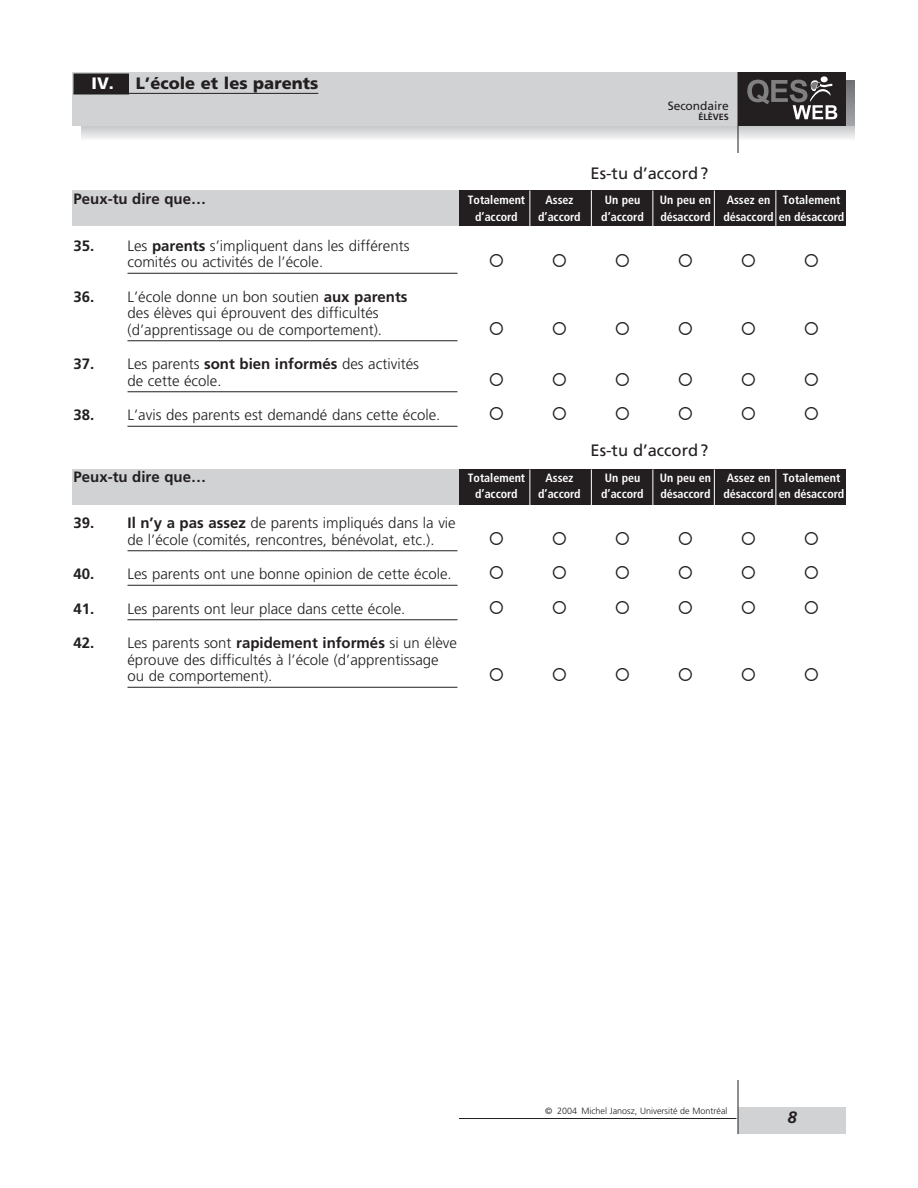
<style>
.page{position:relative;width:918px;height:1188px;background:#fff}
.page>*{position:absolute;margin:0;border:0;box-sizing:border-box;transform-origin:0 0}
.t1{font:16.5px "Frutiger";color:#231f20}
.t2{font:900 16.5px "Frutiger";color:#231f20}
.t3{font:italic 700 16.5px "Frutiger";color:#231f20}
.t4{font:300 15px/16.5px "Frutiger";color:#231f20}
.t5{font:700 15px "Frutiger";color:#231f20}
.t6{font:700 condensed 12px "Frutiger";letter-spacing:-.005em;color:#fff}
.t7{font:12px "Frutiger";color:#231f20}
.t8{font:300 9px "Frutiger";color:#231f20}
.t9{font:700 9px "Frutiger";color:#231f20}
.s1{color:#fff}
.s2{font-weight:700}
</style>
<div class="page">
<div style="left:72px;top:470px;width:774px;height:36px;background:#d1d2d4"></div>
<div style="left:459px;top:470px;width:387px;height:36px;background:#231f20"></div>
<div style="left:72px;top:190px;width:774px;height:36px;background:#d1d2d4"></div>
<div style="left:459px;top:190px;width:387px;height:36px;background:#231f20"></div>
<div style="left:738px;top:1107px;width:108px;height:27px;background:#d1d2d4"></div>
<hr style="left:738px;top:1080px;width:1px;height:54px;background:#231f20">
<hr style="left:459px;top:1118px;width:277px;height:1px;background:#231f20">
<svg style="left:846px;top:80px;width:9px;height:46px"></svg>
<div style="left:72px;top:72px;width:774px;height:54px;background:#d1d2d4"></div>
<hr style="left:81px;top:126px;width:774px;height:2px;background:#b4b5b8">
<hr style="left:81px;top:127px;width:774px;height:2px;background:#babbbe">
<hr style="left:81px;top:128px;width:774px;height:2px;background:#bebfc2">
<hr style="left:81px;top:129px;width:774px;height:2px;background:#c3c4c7">
<hr style="left:81px;top:130px;width:774px;height:2px;background:#c8c9cb">
<hr style="left:81px;top:131px;width:774px;height:2px;background:#cdced0">
<hr style="left:81px;top:132px;width:774px;height:2px;background:#d3d4d6">
<hr style="left:81px;top:133px;width:774px;height:2px;background:#d8d9db">
<hr style="left:81px;top:134px;width:774px;height:2px;background:#dcdddf">
<hr style="left:81px;top:135px;width:774px;height:2px;background:#e1e2e4">
<hr style="left:81px;top:136px;width:774px;height:2px;background:#e8e9ea">
<hr style="left:81px;top:137px;width:774px;height:2px;background:#eeeeef">
<hr style="left:81px;top:138px;width:774px;height:2px;background:#f3f4f4">
<hr style="left:81px;top:139px;width:774px;height:1px;background:#f7f7f8">
<div style="left:738px;top:72px;width:108px;height:54px;background:#231f20"></div>
<div style="left:821px;top:76px;width:6px;height:7px;border:1px solid #fff;border-radius:50%"></div>
<svg style="left:747px;top:77px;width:90px;height:42px"></svg>
<hr style="left:738px;top:72px;width:1px;height:81px;background:#231f20">
<div style="left:74px;top:74px;width:55px;height:20px;background:#231f20"></div>
<hr style="left:74px;top:93px;width:244px;height:1px;background:#231f20">
<hr style="left:128px;top:273px;width:330px;height:1px;background:#231f20">
<hr style="left:128px;top:340px;width:330px;height:1px;background:#231f20">
<hr style="left:128px;top:391px;width:330px;height:1px;background:#231f20">
<hr style="left:128px;top:426px;width:330px;height:1px;background:#231f20">
<hr style="left:128px;top:550px;width:330px;height:1px;background:#231f20">
<hr style="left:128px;top:585px;width:330px;height:1px;background:#231f20">
<hr style="left:128px;top:619px;width:330px;height:1px;background:#231f20">
<hr style="left:128px;top:687px;width:330px;height:1px;background:#231f20">
<hr style="left:530px;top:190px;width:1px;height:36px;background:#fff">
<hr style="left:591px;top:190px;width:1px;height:36px;background:#fff">
<hr style="left:652px;top:190px;width:1px;height:36px;background:#fff">
<hr style="left:714px;top:190px;width:1px;height:36px;background:#fff">
<hr style="left:776px;top:190px;width:1px;height:36px;background:#fff">
<hr style="left:530px;top:470px;width:1px;height:36px;background:#fff">
<hr style="left:591px;top:470px;width:1px;height:36px;background:#fff">
<hr style="left:652px;top:470px;width:1px;height:36px;background:#fff">
<hr style="left:714px;top:470px;width:1px;height:36px;background:#fff">
<hr style="left:775px;top:470px;width:1px;height:36px;background:#fff">
<p class="t2" style="left:92px;top:76px;width:228px"><span class="s1">IV.</span> L’école et les parents</p>
<p class="t7" style="left:668px;top:100px;width:63px">Secondaire</p>
<p class="t9" style="left:698px;top:113px;width:32px">ÉLÈVES</p>
<p class="t1" style="left:591px;top:166px;width:120px">Es-tu d’accord?</p>
<p class="t5" style="left:74px;top:193px;width:134px">Peux-tu dire que…</p>
<p class="t6" style="left:468px;top:195px;width:59px">Totalement</p>
<p class="t6" style="left:546px;top:195px;width:29px">Assez</p>
<p class="t6" style="left:605px;top:195px;width:37px">Un peu</p>
<p class="t6" style="left:660px;top:195px;width:53px">Un peu en</p>
<p class="t6" style="left:727px;top:195px;width:115px">Assez en Totalement</p>
<p class="t6" style="left:475px;top:212px;width:44px">d’accord</p>
<p class="t6" style="left:538px;top:212px;width:44px">d’accord</p>
<p class="t6" style="left:601px;top:212px;width:44px">d’accord</p>
<p class="t6" style="left:660px;top:212px;width:185px">désaccord désaccord en désaccord</p>
<p class="t4" style="left:128px;top:238px;width:284px;text-indent:-54px"><span class="s2">35.</span> Les <span class="s2">parents</span> s’impliquent dans les différents comités ou activités de l’école.</p>
<p class="t4" style="left:128px;top:289px;width:282px;text-indent:-54px"><span class="s2">36.</span> L’école donne un bon soutien <span class="s2">aux parents </span>des élèves qui éprouvent des difficultés (d’apprentissage ou de comportement).</p>
<p class="t4" style="left:128px;top:357px;width:293px;text-indent:-54px"><span class="s2">37.</span> Les parents <span class="s2">sont bien informés</span> des activités de cette école.</p>
<p class="t4" style="left:74px;top:408px;width:368px"><span class="s2">38.</span> L’avis des parents est demandé dans cette école.</p>
<p class="t1" style="left:591px;top:444px;width:120px">Es-tu d’accord?</p>
<p class="t5" style="left:74px;top:470px;width:134px">Peux-tu dire que…</p>
<p class="t6" style="left:468px;top:472px;width:59px">Totalement</p>
<p class="t6" style="left:546px;top:472px;width:29px">Assez</p>
<p class="t6" style="left:605px;top:472px;width:37px">Un peu</p>
<p class="t6" style="left:660px;top:472px;width:53px">Un peu en</p>
<p class="t6" style="left:727px;top:472px;width:115px">Assez en Totalement</p>
<p class="t6" style="left:475px;top:489px;width:44px">d’accord</p>
<p class="t6" style="left:538px;top:489px;width:44px">d’accord</p>
<p class="t6" style="left:601px;top:489px;width:44px">d’accord</p>
<p class="t6" style="left:660px;top:489px;width:185px">désaccord désaccord en désaccord</p>
<p class="t4" style="left:128px;top:516px;width:330px;text-indent:-54px"><span class="s2">39. Il n’y a pas assez</span> de parents impliqués dans la vie de l’école (comités, rencontres, bénévolat, etc.).</p>
<p class="t4" style="left:74px;top:567px;width:380px"><span class="s2">40.</span> Les parents ont une bonne opinion de cette école.</p>
<p class="t4" style="left:74px;top:601px;width:333px"><span class="s2">41.</span> Les parents ont leur place dans cette école.</p>
<p class="t4" style="left:128px;top:636px;width:331px;text-indent:-54px"><span class="s2">42.</span> Les parents sont <span class="s2">rapidement informés</span> si un élève éprouve des difficultés à l’école (d’apprentissage ou de comportement).</p>
<p class="t8" style="left:545px;top:1107px;width:184px">© 2004 Michel Janosz, Université de Montréal</p>
<p class="t3" style="left:787px;top:1111px;width:11px">8</p>
</div>
